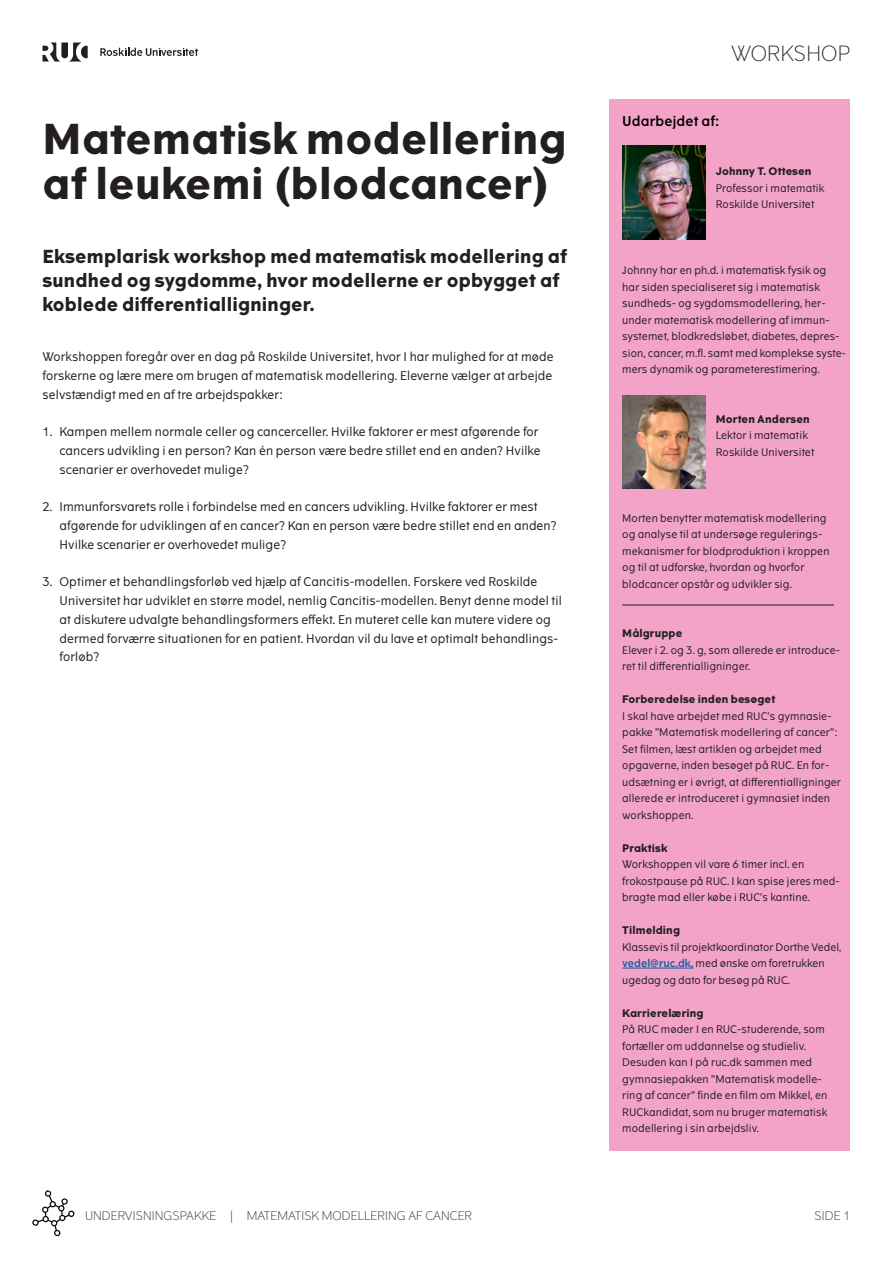
<style>
.page{position:relative;width:893px;height:1263px;background:#fff}
.page>*{position:absolute;margin:0;border:0;box-sizing:border-box;transform-origin:0 0}
.Overskrift{font:700 41.25px/45px "The Wave";letter-spacing:.01em;color:#231f20}
.t1{font:300 21px "The Wave";letter-spacing:.01em;color:#231f20}
.Underunderoverskrift{font:700 18px/24px "The Wave";letter-spacing:.01em;color:#231f20}
.Brødtekst_FAKTABOKS{font:13.5px "The Wave D Bd";letter-spacing:.01em;color:#000}
.Brødtekst{font:12px/18.8px "The Wave";letter-spacing:.01em;color:#231f20}
.t2{font:300 12px "The Wave";letter-spacing:.01em;color:#231f20}
.Brødtekst_FAKTABOKS-2{font:10.5px/16.5px "The Wave";letter-spacing:.01em;color:#231f20}
.Brødtekst_FAKTABOKS-3{font:700 10.5px "The Wave";letter-spacing:.01em;color:#231f20}
.s1{font-weight:700}
.s2{font-family:"The Wave D Bd";color:#175d9e}
</style>
<div class="page">
<div style="left:609px;top:99px;width:241px;height:1051px;background:#f4a3c8"></div>
<hr style="left:622px;top:605px;width:212px;height:1px;background:#231f20">
<hr style="left:622px;top:968px;width:71px;height:1px;background:#175d9e">
<img style="left:622px;top:146px;width:83px;height:93px">
<img style="left:622px;top:395px;width:83px;height:94px">
<svg style="left:32px;top:1190px;width:43px;height:47px"></svg>
<svg style="left:43px;top:43px;width:45px;height:19px"></svg>
<svg style="left:100px;top:48px;width:98px;height:8px"></svg>
<p class="Overskrift" style="left:43px;top:118px;width:526px">Matematisk modellering af leukemi (blodcancer)</p>
<p class="Underunderoverskrift" style="left:43px;top:245px;width:526px">Eksemplarisk workshop med matematisk modellering af sundhed og sygdomme, hvor modellerne er opbygget af koblede differentialligninger.</p>
<p class="Brødtekst" style="left:43px;top:347px;width:513px">Workshoppen foregår over en dag på Roskilde Universitet, hvor I har mulighed for at møde forskerne og lære mere om brugen af matematisk modellering. Eleverne vælger at arbejde selvstændigt med en af tre arbejdspakker:</p>
<p class="Brødtekst" style="left:60px;top:422px;width:483px;text-indent:-17px">1. Kampen mellem normale celler og cancerceller. Hvilke faktorer er mest afgørende for cancers udvikling i en person? Kan én person være bedre stillet end en anden? Hvilke scenarier er overhovedet mulige?</p>
<p class="Brødtekst" style="left:60px;top:497px;width:499px;text-indent:-17px">2. Immunforsvarets rolle i forbindelse med en cancers udvikling. Hvilke faktorer er mest afgørende for udviklingen af en cancer? Kan en person være bedre stillet end en anden?<br>Hvilke scenarier er overhovedet mulige?</p>
<p class="Brødtekst" style="left:60px;top:572px;width:504px;text-indent:-17px">3. Optimer et behandlingsforløb ved hjælp af Cancitis-modellen. Forskere ved Roskilde Universitet har udviklet en større model, nemlig Cancitis-modellen. Benyt denne model til at diskutere udvalgte behandlingsformers effekt. En muteret celle kan mutere videre og dermed forværre situationen for en patient. Hvordan vil du lave et optimalt behandlings&shy;forløb?</p>
<p class="t2" style="left:85px;top:1208px;width:389px">UNDERVISNINGSPAKKE | MATEMATISK MODELLERING AF CANCER</p>
<h2 class="t1" style="left:731px;top:40px;width:121px">WORKSHOP</h2>
<p class="Brødtekst_FAKTABOKS" style="left:622px;top:112px;width:99px">Udarbejdet af:</p>
<p class="Brødtekst_FAKTABOKS-3" style="left:716px;top:165px;width:97px">Johnny T. Ottesen</p>
<p class="Brødtekst_FAKTABOKS-2" style="left:716px;top:180px;width:110px">Professor i matematik</p>
<p class="Brødtekst_FAKTABOKS-2" style="left:716px;top:196px;width:100px">Roskilde Universitet</p>
<p class="Brødtekst_FAKTABOKS-2" style="left:622px;top:262px;width:225px">Johnny har en ph.d. i matematisk fysik og<br>har siden specialiseret sig i matematisk sundheds- og sygdomsmodellering, her&shy;under matematisk modellering af immun&shy;systemet, blodkredsløbet, diabetes, depres&shy;sion, cancer, m.fl. samt med komplekse syste&shy;mers dynamik og parameterestimering.</p>
<p class="Brødtekst_FAKTABOKS-3" style="left:716px;top:412px;width:95px">Morten Andersen</p>
<p class="Brødtekst_FAKTABOKS-2" style="left:716px;top:427px;width:94px">Lektor i matematik</p>
<p class="Brødtekst_FAKTABOKS-2" style="left:716px;top:443px;width:100px">Roskilde Universitet</p>
<p class="Brødtekst_FAKTABOKS-2" style="left:622px;top:509px;width:209px">Morten benytter matematisk modellering og analyse til at undersøge regulerings&shy;mekanismer for blodproduktion i kroppen og til at udforske, hvordan og hvorfor blodcancer opstår og udvikler sig.</p>
<p class="Brødtekst_FAKTABOKS-3" style="left:622px;top:627px;width:62px">Målgruppe</p>
<p class="Brødtekst_FAKTABOKS-2" style="left:622px;top:641px;width:219px">Elever i 2. og 3. g, som allerede er introduce&shy;ret til differentialligninger.</p>
<p class="Brødtekst_FAKTABOKS-2" style="left:622px;top:691px;width:220px"><span class="s1">Forberedelse inden besøget<br></span>I skal have arbejdet med RUC’s gymnasie&shy;pakke ”Matematisk modellering af cancer”:<br>Set filmen, læst artiklen og arbejdet med opgaverne, inden besøget på RUC. En for&shy;udsætning er i øvrigt, at differentialligninger allerede er introduceret i gymnasiet inden workshoppen.</p>
<p class="Brødtekst_FAKTABOKS-3" style="left:622px;top:841px;width:47px">Praktisk</p>
<p class="Brødtekst_FAKTABOKS-2" style="left:622px;top:856px;width:219px">Workshoppen vil vare 6 timer incl. en frokostpause på RUC. I kan spise jeres med&shy;bragte mad eller købe i RUC’s kantine.</p>
<p class="Brødtekst_FAKTABOKS-3" style="left:622px;top:923px;width:59px">Tilmelding</p>
<p class="Brødtekst_FAKTABOKS-2" style="left:622px;top:938px;width:221px">Klassevis til projektkoordinator Dorthe Vedel, <span class="s2">vedel@ruc.dk,</span> med ønske om foretrukken ugedag og dato for besøg på RUC.</p>
<p class="Brødtekst_FAKTABOKS-3" style="left:622px;top:1006px;width:83px">Karrierelæring</p>
<p class="Brødtekst_FAKTABOKS-2" style="left:622px;top:1021px;width:207px">På RUC møder I en RUC-studerende, som fortæller om uddannelse og studieliv.<br>Desuden kan I på ruc.dk sammen med gymnasiepakken ”Matematisk modelle&shy;ring af cancer” finde en film om Mikkel, en RUCkandidat, som nu bruger matematisk modellering i sin arbejdsliv.</p>
<p class="t2" style="left:814px;top:1208px;width:38px">SIDE 1</p>
</div>
